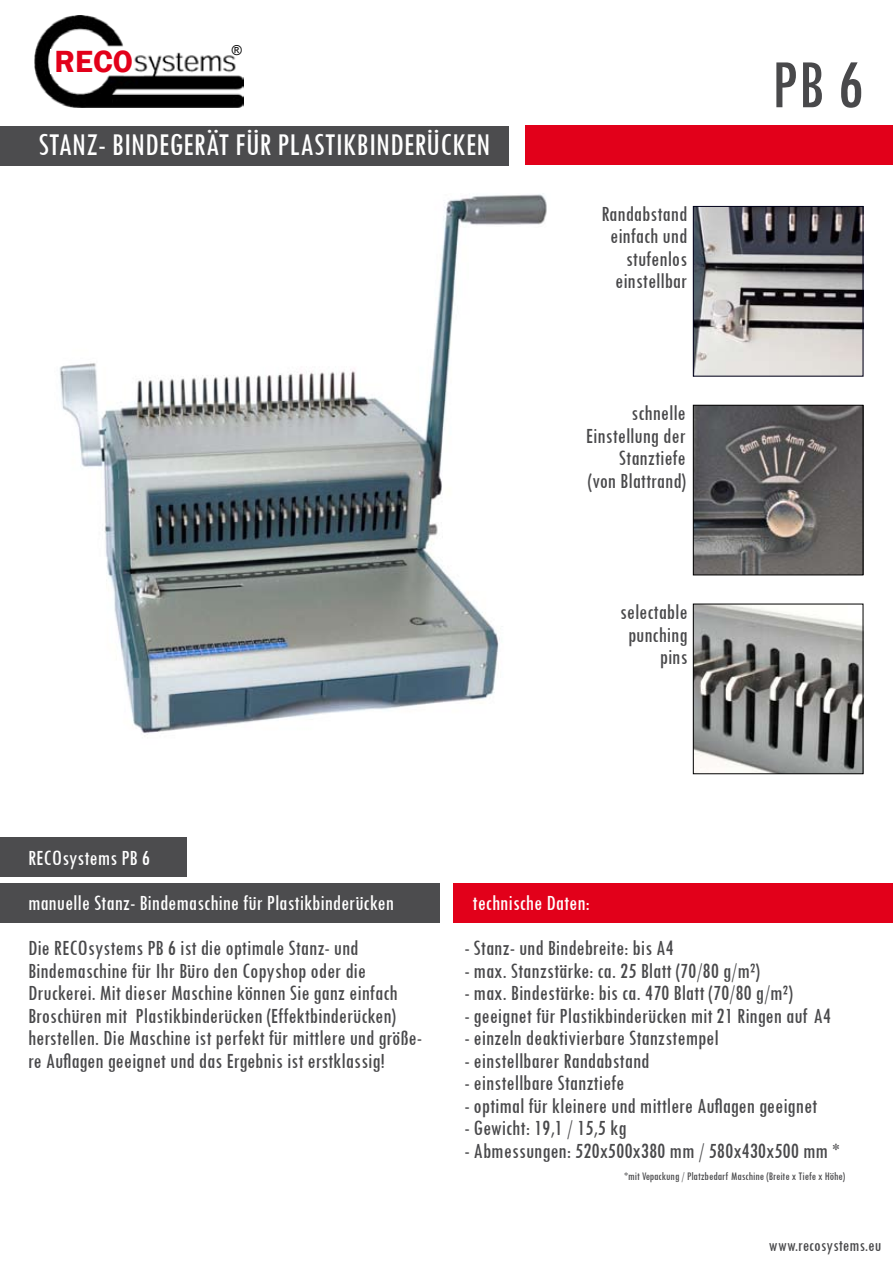
<style>
.page{position:relative;width:893px;height:1263px;background:#fff}
.page>*{position:absolute;margin:0;border:0;box-sizing:border-box;transform-origin:0 0}
.t1{font:condensed 72px "Tw Cen";color:#49494b}
.t2{font:condensed 33px "Tw Cen";color:#fff}
.t3{font:600 31.5px "Franklin Gothic";color:#e2001a}
.t4{font:condensed 22.5px/22.5px "Tw Cen";color:#49494b;text-align:right}
.t5{font:condensed 22.5px/45px "Tw Cen";color:#fff}
.t6{font:condensed 18px "Tw Cen";color:#49494b}
.t7{font:13.65px "Arial";color:#000}
.t8{font:condensed 12px "Tw Cen";color:#49494b}
</style>
<div class="page">
<div style="left:0;top:126px;width:509px;height:39px;background:#4c4c4e"></div>
<div style="left:454px;top:883px;width:439px;height:40px;background:#e2001a"></div>
<div style="left:0;top:883px;width:439px;height:40px;background:#4c4c4e"></div>
<div style="left:0;top:837px;width:187px;height:39px;background:#4c4c4e"></div>
<img style="left:34px;top:16px;width:209px;height:91px">
<div style="left:51px;top:49px;width:83px;height:24px;background:#fff"></div>
<img style="left:695px;top:208px;width:166px;height:166px">
<div style="left:693px;top:206px;width:170px;height:170px;border:1px solid #00001a"></div>
<img style="left:695px;top:407px;width:166px;height:166px">
<div style="left:693px;top:405px;width:170px;height:170px;border:1px solid #000"></div>
<img style="left:695px;top:606px;width:166px;height:166px">
<div style="left:693px;top:604px;width:170px;height:170px;border:1px solid #000"></div>
<div style="left:526px;top:125px;width:367px;height:40px;background:#e2001a"></div>
<img style="left:59px;top:194px;width:488px;height:542px">
<h3 class="t3" style="left:55px;top:42px;width:80px">RECO</h3>
<p class="t7" style="left:232px;top:42px;width:12px">®</p>
<h2 class="t2" style="left:38px;top:125px;width:453px">STANZ- BINDEGERÄT FÜR PLASTIKBINDERÜCKEN</h2>
<p class="t4" style="left:601px;top:202px;width:87px">Randabstand einfach und stufenlos einstellbar</p>
<p class="t4" style="left:586px;top:401px;width:101px">schnelle<br>Einstellung der<br>Stanztiefe (von Blattrand)</p>
<p class="t4" style="left:620px;top:600px;width:69px">selectable punching pins</p>
<h1 class="t1" style="left:772px;top:41px;width:93px">PB 6</h1>
<p class="t5" style="left:28px;top:835px;width:367px">RECOsystems PB 6<br>manuelle Stanz- Bindemaschine für Plastikbinderücken</p>
<p class="t4" style="left:28px;top:936px;width:395px;text-align:left">Die RECOsystems PB 6 ist die optimale Stanz- und Bindemaschine für Ihr Büro den Copyshop oder die Druckerei. Mit dieser Maschine können Sie ganz einfach Broschüren mit Plastikbinderücken (Effektbinderücken) herstellen. Die Maschine ist perfekt für mittlere und größe&shy;re Auflagen geeignet und das Ergebnis ist erstklassig!</p>
<p class="t5" style="left:473px;top:880px;width:119px">technische Daten:</p>
<p class="t4" style="left:464px;top:936px;width:211px">- Stanz- und Bindebreite: bis A4</p>
<p class="t4" style="left:464px;top:959px;width:297px">- max. Stanzstärke: ca. 25 Blatt (70/80 g/m²)</p>
<p class="t4" style="left:464px;top:981px;width:330px">- max. Bindestärke: bis ca. 470 Blatt (70/80 g/m²)</p>
<p class="t4" style="left:464px;top:1004px;width:368px">- geeignet für Plastikbinderücken mit 21 Ringen auf A4</p>
<p class="t4" style="left:464px;top:1026px;width:256px">- einzeln deaktivierbare Stanzstempel</p>
<p class="t4" style="left:464px;top:1049px;width:187px">- einstellbarer Randabstand</p>
<p class="t4" style="left:464px;top:1071px;width:162px">- einstellbare Stanztiefe</p>
<p class="t4" style="left:464px;top:1094px;width:354px">- optimal für kleinere und mittlere Auflagen geeignet</p>
<p class="t4" style="left:464px;top:1116px;width:164px">- Gewicht: 19,1 / 15,5 kg</p>
<p class="t4" style="left:464px;top:1139px;width:377px">- Abmessungen: 520x500x380 mm / 580x430x500 mm *</p>
<p class="t8" style="left:624px;top:1169px;width:222px">*mit Vepackung / Platzbedarf Maschine (Breite x Tiefe x Höhe)</p>
<p class="t6" style="left:769px;top:1235px;width:114px">www.recosystems.eu</p>
</div>
